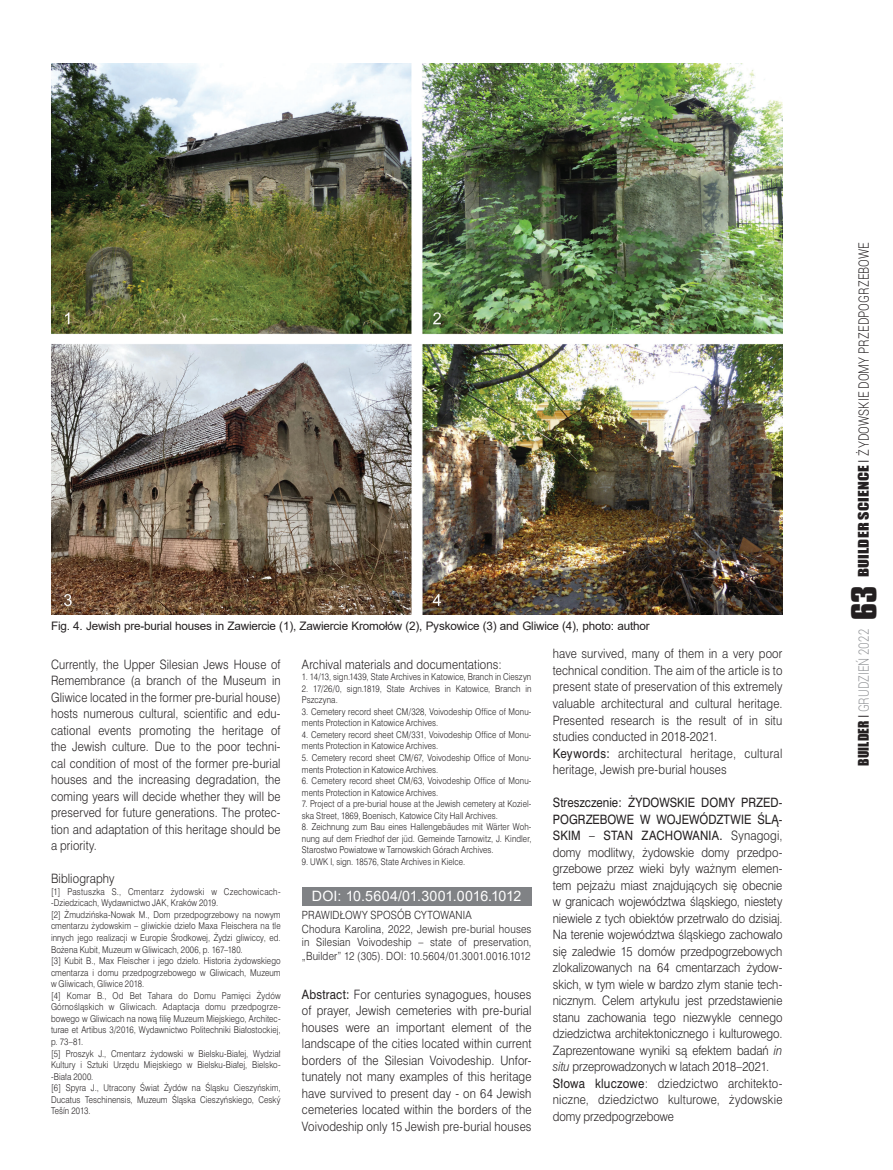
<style>
.page{position:relative;width:893px;height:1170px;background:#fff}
.page>*{position:absolute;margin:0;border:0;box-sizing:border-box;transform-origin:0 0}
.t1{font:300 14.25px "Roboto";letter-spacing:.01em;color:#231f20;scale:.8 1}
.Fot_podpis{font:14.25px "Arial";letter-spacing:-.005em;color:#fff}
.t2{font:300 14.25px "Roboto";color:#939598;scale:.8 1}
.ABSTRAKT_POLSKI{font:12px/16.5px "Swis 721 Lt PL";color:#231f20;text-align:justify;scale:.89 1}
.ABSTRAKT_ANGIELSKI{font:12px/16.5px "Swis 721 Lt PL";letter-spacing:.015em;color:#231f20;text-align:justify;scale:.89 1}
.tekst_swiss{font:12px/16.5px "Swis 721 Lt PL";letter-spacing:.015em;color:#231f20;text-align:justify;scale:.88 1}
.LIITERATURA{font:12px "Swis 721 Lt PL";letter-spacing:.015em;color:#231f20;scale:.89 1}
.Fot_podpis-2{font:11.7px "Arial";letter-spacing:-.015em;color:#231f20}
.PRAWIDLOWY_SPOSOB_CY{font:10.5px/13.5px "Swis 721 Lt PL";letter-spacing:.015em;color:#231f20;text-align:justify;scale:.89 1}
.LITERATURA_WYLICZENI{font:8.7px/11.6px "Swis 721 Lt PL";letter-spacing:.01em;color:#231f20;text-align:justify;scale:.86 1}
.LITERATURA_WYLICZENI-2{font:8.7px/11.6px "Swis 721 Lt PL";letter-spacing:.03em;color:#231f20;scale:.86 1}
.s1{font-family:"Swis 721 PL"}
.s2{font-style:italic}
.s3{font-family:"Impact";font-weight:400;font-size:13.5px}
.s4{font-family:"Swis 721 Lt PL";font-weight:400;font-size:13.5px}
.s5{font-family:"Impact";font-weight:400;font-size:13.5px;color:#231f20}
.s6{font-family:"Swis 721 Lt PL";font-weight:400;font-size:13.5px;color:#231f20}
.s7{font-family:"Compacta PL";font-weight:700;font-size:30px;color:#231f20}
</style>
<div class="page">
<img style="left:51px;top:64px;width:731px;height:550px">
<div style="left:302px;top:886px;width:229px;height:19px;background:#808285"></div>
<p class="Fot_podpis-2" style="left:51px;top:617px;width:600px">Fig. 4. Jewish pre-burial houses in Zawiercie (1), Zawiercie Kromołów (2), Pyskowice (3) and Gliwice (4), photo: author</p>
<p class="tekst_swiss" style="left:51px;top:655px;width:262px">Currently, the Upper Silesian Jews House of Remembrance (a branch of the Museum in Gliwice located in the former pre-burial house) hosts numerous cultural, scientific and edu&shy;cational events promoting the heritage of the Jewish culture. Due to the poor techni&shy;cal condition of most of the former pre-burial houses and the increasing degradation, the coming years will decide whether they will be preserved for future generations. The protec&shy;tion and adaptation of this heritage should be a priority.</p>
<p class="LIITERATURA" style="left:51px;top:870px;width:73px">Bibliography</p>
<p class="LITERATURA_WYLICZENI-2" style="left:51px;top:885px;width:268px">[1] Pastuszka S., Cmentarz żydowski w Czechowicach--Dziedzicach, Wydawnictwo JAK, Kraków 2019.</p>
<p class="LITERATURA_WYLICZENI" style="left:51px;top:908px;width:268px">[2] Żmudzińska-Nowak M., Dom przedpogrzebowy na nowym cmentarzu żydowskim – gliwickie dzieło Maxa Fleischera na tle innych jego realizacji w Europie Środkowej, Żydzi gliwiccy, ed.<br>Bożena Kubit, Muzeum w Gliwicach, 2006, p. 167–180.</p>
<p class="LITERATURA_WYLICZENI" style="left:51px;top:954px;width:268px">[3] Kubit B., Max Fleischer i jego dzieło. Historia żydowskiego cmentarza i domu przedpogrzebowego w Gliwicach, Muzeum w Gliwicach, Gliwice 2018.</p>
<p class="LITERATURA_WYLICZENI" style="left:51px;top:989px;width:268px">[4] Komar B., Od Bet Tahara do Domu Pamięci Żydów Górnośląskich w Gliwicach. Adaptacja domu przedpogrze&shy;bowego w Gliwicach na nową filię Muzeum Miejskiego, Architec&shy;turae et Artibus 3/2016, Wydawnictwo Politechniki Białostockiej, p. 73–81.</p>
<p class="LITERATURA_WYLICZENI" style="left:51px;top:1047px;width:268px">[5] Proszyk J., Cmentarz żydowski w Bielsku-Białej, Wydział Kultury i Sztuki Urzędu Miejskiego w Bielsku-Białej, Bielsko--Biała 2000.</p>
<p class="LITERATURA_WYLICZENI" style="left:51px;top:1081px;width:268px">[6] Spyra J., Utracony Świat Żydów na Śląsku Cieszyńskim, Ducatus Teschinensis, Muzeum Śląska Cieszyńskiego, Ceský Tešín 2013.</p>
<p class="LIITERATURA" style="left:302px;top:656px;width:226px">Archival materials and documentations:</p>
<p class="LITERATURA_WYLICZENI" style="left:302px;top:671px;width:268px">1. 14/13, sign.1439, State Archives in Katowice, Branch in Cieszyn</p>
<p class="LITERATURA_WYLICZENI" style="left:302px;top:682px;width:268px">2. 17/26/0, sign.1819, State Archives in Katowice, Branch in<br>Pszczyna.</p>
<p class="LITERATURA_WYLICZENI" style="left:302px;top:705px;width:268px">3. Cemetery record sheet CM/328, Voivodeship Office of Monu&shy;ments Protection in Katowice Archives.</p>
<p class="LITERATURA_WYLICZENI" style="left:302px;top:728px;width:268px">4. Cemetery record sheet CM/331, Voivodeship Office of Monu&shy;ments Protection in Katowice Archives.</p>
<p class="LITERATURA_WYLICZENI" style="left:302px;top:751px;width:268px">5. Cemetery record sheet CM/67, Voivodeship Office of Monu&shy;ments Protection in Katowice Archives.</p>
<p class="LITERATURA_WYLICZENI" style="left:302px;top:774px;width:268px">6. Cemetery record sheet CM/63, Voivodeship Office of Monu&shy;ments Protection in Katowice Archives.</p>
<p class="LITERATURA_WYLICZENI" style="left:302px;top:798px;width:268px">7. Project of a pre-burial house at the Jewish cemetery at Koziel&shy;ska Street, 1869, Boenisch, Katowice City Hall Archives.</p>
<p class="LITERATURA_WYLICZENI" style="left:302px;top:821px;width:268px">8. Zeichnung zum Bau eines Hallengebäudes mit Wärter Woh&shy;nung auf dem Friedhof der jüd. Gemeinde Tarnowitz, J. Kindler, Starostwo Powiatowe w Tarnowskich Górach Archives.</p>
<p class="LITERATURA_WYLICZENI" style="left:302px;top:855px;width:191px">9. UWK I, sign. 18576, State Archives in Kielce.</p>
<p class="Fot_podpis" style="left:312px;top:886px;width:211px">DOI: 10.5604/01.3001.0016.1012</p>
<p class="PRAWIDLOWY_SPOSOB_CY" style="left:302px;top:908px;width:192px">PRAWIDŁOWY SPOSÓB CYTOWANIA</p>
<p class="PRAWIDLOWY_SPOSOB_CY" style="left:302px;top:921px;width:259px">Chodura Karolina, 2022, Jewish pre-burial houses in Silesian Voivodeship – state of preservation, „Builder” 12 (305). DOI: 10.5604/01.3001.0016.1012</p>
<p class="ABSTRAKT_ANGIELSKI" style="left:302px;top:985px;width:259px"><span class="s1">Abstract:</span> For centuries synagogues, houses of prayer, Jewish cemeteries with pre-burial houses were an important element of the landscape of the cities located within current borders of the Silesian Voivodeship. Unfor&shy;tunately not many examples of this heritage have survived to present day - on 64 Jewish cemeteries located within the borders of the Voivodeship only 15 Jewish pre-burial houses</p>
<p class="ABSTRAKT_ANGIELSKI" style="left:553px;top:645px;width:259px">have survived, many of them in a very poor technical condition. The aim of the article is to present state of preservation of this extremely valuable architectural and cultural heritage.<br>Presented research is the result of in situ studies conducted in 2018-2021.</p>
<p class="ABSTRAKT_ANGIELSKI" style="left:553px;top:744px;width:259px"><span class="s1">Keywords:</span> architectural heritage, cultural heritage, Jewish pre-burial houses</p>
<p class="ABSTRAKT_POLSKI" style="left:553px;top:794px;width:260px"><span class="s1">Streszczenie: ŻYDOWSKIE DOMY PRZED-POGRZEBOWE W WOJEWÓDZTWIE ŚLĄ-SKIM – STAN ZACHOWANIA.</span> Synagogi, domy modlitwy, żydowskie domy przedpo&shy;grzebowe przez wieki były ważnym elemen&shy;tem pejzażu miast znajdujących się obecnie w granicach województwa śląskiego, niestety niewiele z tych obiektów przetrwało do dzisiaj.<br>Na terenie województwa śląskiego zachowało się zaledwie 15 domów przedpogrzebowych zlokalizowanych na 64 cmentarzach żydow&shy;skich, w tym wiele w bardzo złym stanie tech&shy;nicznym. Celem artykułu jest przedstawienie stanu zachowania tego niezwykle cennego dziedzictwa architektonicznego i kulturowego.<br>Zaprezentowane wyniki są efektem badań <span class="s2">in situ</span> przeprowadzonych w latach 2018–2021.</p>
<p class="ABSTRAKT_POLSKI" style="left:553px;top:1074px;width:260px"><span class="s1">Słowa kluczowe</span>: dziedzictwo architekto&shy;niczne, dziedzictwo kulturowe, żydowskie domy przedpogrzebowe</p>
<p class="t1" style="left:854px;top:577px;width:420px;rotate:-90deg"><span class="s3">BUILDER SCIENCE</span> <span class="s4">I</span> ŻYDOWSKIE DOMY PRZEDPOGRZEBOWE</p>
<p class="t2" style="left:854px;top:765px;width:226px;rotate:-90deg"><span class="s5">BUILDER</span> <span class="s6">I</span> GRUDZIEŃ 2022 <span class="s7">63</span></p>
</div>
